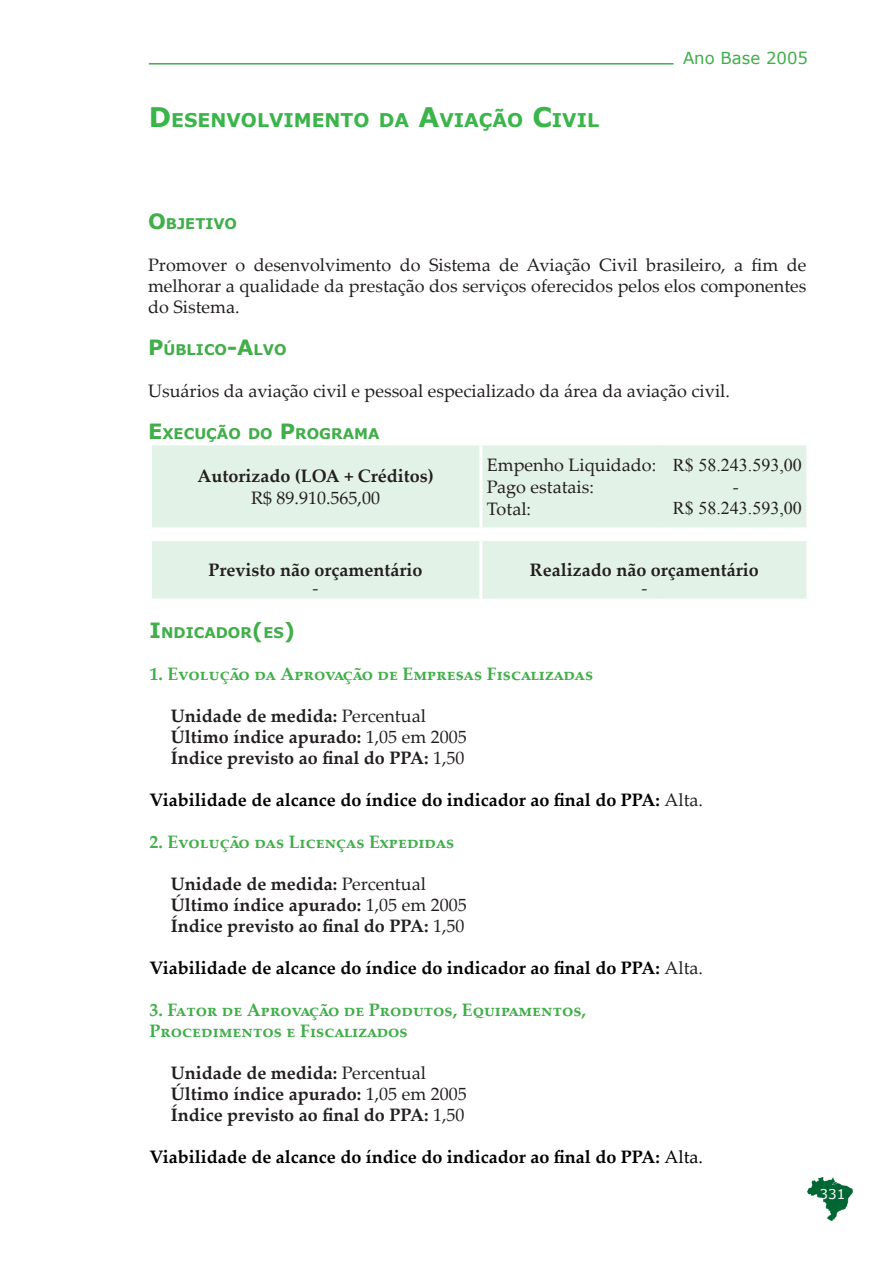
<style>
.page{position:relative;width:893px;height:1263px;background:#fff}
.page>*{position:absolute;margin:0;border:0;box-sizing:border-box;transform-origin:0 0}
.t1{font:700 18.9px "Verdana";color:#3ab54a}
.t2{font:700 18px "Palatino Linotype";color:#231f20}
.t3{font:18px/21px "Palatino Linotype";color:#231f20;text-align:justify}
.t4{font:700 18px "Palatino Linotype";color:#000}
.t5{font:700 18px "Palatino Linotype";color:#40ae49}
.t6{font:18px "Times New Roman";color:#231f20}
.t7{font:16.5px "Verdana";color:#40ae49}
.t8{font:700 14.7px "Verdana";color:#40ae49}
.t9{font:13.5px "Verdana";color:#fff}
.s1{font-size:27px}
.s2{font-size:21px}
.s3{font-weight:400}
.s4{font-weight:400;color:#231f20}
</style>
<div class="page">
<img style="left:808px;top:1178px;width:45px;height:43px">
<hr style="left:149px;top:63px;width:525px;height:2px;background:#40ae49">
<div style="left:152px;top:445px;width:654px;height:154px;background:#e3f2e7"></div>
<hr style="left:479px;top:445px;width:3px;height:82px;background:#fff">
<hr style="left:149px;top:527px;width:332px;height:3px;background:#fff">
<hr style="left:481px;top:527px;width:183px;height:3px;background:#fff">
<hr style="left:664px;top:527px;width:145px;height:3px;background:#fff">
<svg style="left:152px;top:530px;width:654px;height:8px"></svg>
<hr style="left:149px;top:538px;width:332px;height:3px;background:#fff">
<hr style="left:481px;top:538px;width:183px;height:3px;background:#fff">
<hr style="left:479px;top:541px;width:3px;height:58px;background:#fff">
<hr style="left:664px;top:538px;width:145px;height:3px;background:#fff">
<p class="t1" style="left:149px;top:108px;width:452px"><span class="s1">D</span> ESENVOLVIMENTO DA <span class="s1">A</span>VIAÇÃO <span class="s1">C</span>IVIL</p>
<p class="t7" style="left:683px;top:48px;width:127px">Ano Base 2005</p>
<p class="t8" style="left:148px;top:214px;width:91px"><span class="s2">O</span>BJETIVO</p>
<p class="t3" style="left:148px;top:253px;width:660px">Promover o desenvolvimento do Sistema de Aviação Civil brasileiro, a fim de melhorar a qualidade da prestação dos serviços oferecidos pelos elos componentes do Sistema.</p>
<p class="t8" style="left:148px;top:340px;width:140px"><span class="s2">P</span> ÚBLICO<span class="s2">-A</span>LVO</p>
<p class="t3" style="left:148px;top:379px;width:583px">Usuários da aviação civil e pessoal especializado da área da aviação civil.</p>
<p class="t8" style="left:148px;top:424px;width:232px"><span class="s2">E</span>XECUÇÃO DO <span class="s2">P</span> ROGRAMA</p>
<p class="t2" style="left:197px;top:463px;width:238px">Autorizado (LOA + Créditos)</p>
<p class="t3" style="left:251px;top:486px;width:131px">R$ 89.910.565,00</p>
<p class="t3" style="left:487px;top:454px;width:171px">Empenho Liquidado:</p>
<p class="t3" style="left:487px;top:476px;width:108px">Pago estatais:</p>
<p class="t3" style="left:487px;top:497px;width:46px">Total:</p>
<p class="t6" style="left:673px;top:453px;width:131px">R$ 58.243.593,00</p>
<p class="t3" style="left:733px;top:475px;width:7px">-</p>
<p class="t6" style="left:673px;top:496px;width:131px">R$ 58.243.593,00</p>
<p class="t2" style="left:209px;top:557px;width:215px">Previsto não orçamentário</p>
<p class="t3" style="left:313px;top:577px;width:7px">-</p>
<p class="t2" style="left:530px;top:557px;width:230px">Realizado não orçamentário</p>
<p class="t3" style="left:641px;top:577px;width:7px">-</p>
<p class="t8" style="left:150px;top:624px;width:47px"><span class="s2">I</span>NDICA</p>
<p class="t8" style="left:216px;top:624px;width:81px">DOR<span class="s2">(</span>ES<span class="s2">)</span></p>
<p class="t5" style="left:150px;top:661px;width:445px">1. Evolução da Aprovação de Empresas Fiscalizadas</p>
<p class="t2" style="left:171px;top:703px;width:257px">Unidade de medida: <span class="s3">Percentual</span></p>
<p class="t2" style="left:171px;top:724px;width:297px">Último índice apurado: <span class="s3">1,05 em 2005</span></p>
<p class="t2" style="left:171px;top:745px;width:295px">Índice previsto ao final do PPA: <span class="s3">1,50</span></p>
<p class="t4" style="left:150px;top:787px;width:555px">Viabilidade de alcance do índice do indicador ao final do PPA: <span class="s4">Alta.</span></p>
<p class="t5" style="left:150px;top:829px;width:306px">2. Evolução das Licenças Expedidas</p>
<p class="t2" style="left:171px;top:871px;width:257px">Unidade de medida: <span class="s3">Percentual</span></p>
<p class="t2" style="left:171px;top:892px;width:297px">Último índice apurado: <span class="s3">1,05 em 2005</span></p>
<p class="t2" style="left:171px;top:913px;width:295px">Índice previsto ao final do PPA: <span class="s3">1,50</span></p>
<p class="t4" style="left:150px;top:955px;width:555px">Viabilidade de alcance do índice do indicador ao final do PPA: <span class="s4">Alta.</span></p>
<p class="t5" style="left:150px;top:997px;width:438px">3. Fator de Aprovação de Produtos, Equipamentos,</p>
<p class="t5" style="left:150px;top:1018px;width:260px">Procedimentos e Fiscalizados</p>
<p class="t2" style="left:171px;top:1060px;width:257px">Unidade de medida: <span class="s3">Percentual</span></p>
<p class="t2" style="left:171px;top:1081px;width:297px">Último índice apurado: <span class="s3">1,05 em 2005</span></p>
<p class="t2" style="left:171px;top:1102px;width:295px">Índice previsto ao final do PPA: <span class="s3">1,50</span></p>
<p class="t4" style="left:150px;top:1144px;width:555px">Viabilidade de alcance do índice do indicador ao final do PPA: <span class="s3">Alta.</span></p>
<p class="t9" style="left:820px;top:1186px;width:27px">331</p>
</div>
